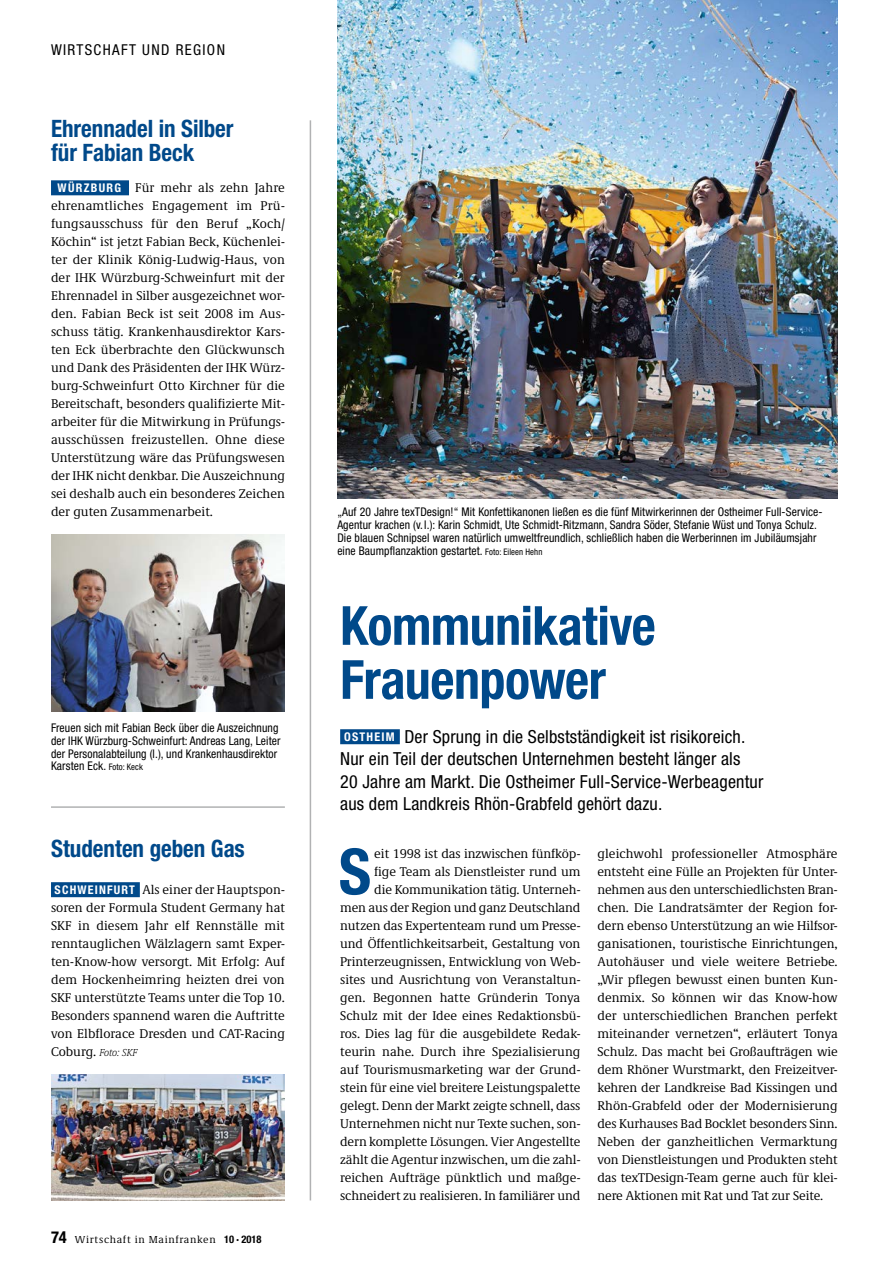
<style>
.page{position:relative;width:893px;height:1263px;background:#fff}
.page>*{position:absolute;margin:0;border:0;box-sizing:border-box;transform-origin:0 0}
.t1{font:700 condensed 63.6px "Helvetica Neue LT Std";color:#00498a}
.t2{font:700 condensed 54px/54px "Helvetica Neue LT Std";letter-spacing:-.01em;color:#00498a;scale:.96 1}
.t3{font:700 condensed 24px/24px "Helvetica Neue LT Std";letter-spacing:-.005em;color:#00498a;scale:.96 1}
.t4{font:condensed 18px/22.5px "Helvetica Neue LT Std";letter-spacing:.01em;color:#000}
.t5{font:condensed 15px "Helvetica Neue LT Std";letter-spacing:.09em;color:#000}
.t6{font:13.2px/18px "Demos Next Pro";letter-spacing:-.01em;color:#000;text-align:justify}
.t7{font:condensed 12px/12.8px "Helvetica Neue LT Std";letter-spacing:.01em;color:#000}
.t8{font:10.5px "Demos Next Pro";letter-spacing:.06em;color:#000}
.t9{font:italic 300 10.5px "Demos Next Pro";letter-spacing:-.01em;color:#000}
.s1{font-family:"Helvetica Neue LT Std";font-weight:700;font-stretch:condensed;font-size:12px;color:#fff}
.s2{font-size:9px}
.s3{font-weight:400;font-style:normal;font-size:13.2px}
.s4{font-family:"Helvetica Neue LT Std";font-weight:700;font-stretch:condensed;font-size:16.5px}
.s5{font-family:"Helvetica Neue LT Std";font-weight:700;font-stretch:condensed}
.s6{font-weight:700;font-size:12px;color:#fff}
</style>
<div class="page">
<div style="left:51px;top:180px;width:78px;height:15px;background:#00498a"></div>
<div style="left:51px;top:882px;width:89px;height:15px;background:#00498a"></div>
<div style="left:340px;top:729px;width:60px;height:15px;background:#00498a"></div>
<img style="left:51px;top:534px;width:234px;height:177px">
<hr style="left:310px;top:120px;width:1px;height:1080px;background:#b1b2b3">
<img style="left:337px;top:0;width:501px;height:498px">
<img style="left:51px;top:1074px;width:234px;height:126px">
<hr style="left:51px;top:806px;width:234px;height:2px;background:#b1b2b3">
<p class="t5" style="left:51px;top:41px;width:175px">WIRTSCHAFT UND REGION</p>
<h3 class="t3" style="left:51px;top:117px;width:192px">Ehrennadel in Silber für Fabian Beck</h3>
<p class="t6" style="left:51px;top:178px;width:235px;text-indent:7px"><span class="s1">WÜRZBURG</span> Für mehr als zehn Jahre ehrenamtliches Engagement im Prü&shy;fungsausschuss für den Beruf „Koch/ Köchin“ ist jetzt Fabian Beck, Küchenlei&shy;ter der Klinik König-Ludwig-Haus, von der IHK Würzburg-Schweinfurt mit der Ehrennadel in Silber ausgezeichnet wor&shy;den. Fabian Beck ist seit 2008 im Aus&shy;schuss tätig. Krankenhausdirektor Kars&shy;ten Eck überbrachte den Glückwunsch und Dank des Präsidenten der IHK Würz&shy;burg-Schweinfurt Otto Kirchner für die Bereitschaft, besonders qualifizierte Mit&shy;arbeiter für die Mitwirkung in Prüfungs&shy;ausschüssen freizustellen. Ohne diese Unterstützung wäre das Prüfungswesen der IHK nicht denkbar. Die Auszeichnung sei deshalb auch ein besonderes Zeichen der guten Zusammenarbeit.</p>
<p class="t7" style="left:51px;top:721px;width:231px">Freuen sich mit Fabian Beck über die Auszeichnung der IHK Würzburg-Schweinfurt: Andreas Lang, Leiter der Personalabteilung (l.), und Krankenhausdirektor Karsten Eck. <span class="s2">Foto: Keck</span></p>
<h3 class="t3" style="left:51px;top:836px;width:203px">Studenten geben Gas</h3>
<p class="t6" style="left:51px;top:880px;width:235px"><span class="s1">SCHWEINFURT</span> Als einer der Hauptspon&shy;soren der Formula Student Germany hat SKF in diesem Jahr elf Rennställe mit renntauglichen Wälzlagern samt Exper&shy;ten-Know-how versorgt. Mit Erfolg: Auf dem Hockenheimring heizten drei von SKF unterstützte Teams unter die Top 10.<br>Besonders spannend waren die Auftritte von Elbflorace Dresden und CAT-Racing</p>
<p class="t9" style="left:51px;top:1046px;width:88px"><span class="s3">Coburg.</span> Foto: SKF</p>
<p class="t8" style="left:51px;top:1233px;width:212px"><span class="s4">74</span> Wirtschaft in Mainfranken <span class="s5">10 · 2018</span></p>
<p class="t7" style="left:337px;top:506px;width:487px">„Auf 20 Jahre texTDesign!“ Mit Konfettikanonen ließen es die fünf Mitwirkerinnen der Ostheimer Full-Service-Agentur krachen (v.l.): Karin Schmidt, Ute Schmidt-Ritzmann, Sandra Söder, Stefanie Wüst und Tonya Schulz.<br>Die blauen Schnipsel waren natürlich umweltfreundlich, schließlich haben die Werberinnen im Jubiläumsjahr eine Baumpflanzaktion gestartet. <span class="s2">Foto: Eileen Hehn</span></p>
<h2 class="t2" style="left:340px;top:598px;width:330px">Kommunikative<br>Frauenpower</h2>
<h3 class="t4" style="left:340px;top:725px;width:425px"><span class="s6">OSTHEIM</span> Der Sprung in die Selbstständigkeit ist risikoreich.<br>Nur ein Teil der deutschen Unternehmen besteht länger als<br>20 Jahre am Markt. Die Ostheimer Full-Service-Werbeagentur aus dem Landkreis Rhön-Grabfeld gehört dazu.</h3>
<h1 class="t1" style="left:339px;top:833px;width:34px">S</h1>
<p class="t6" style="left:340px;top:844px;width:242px;text-align:right">eit 1998 ist das inzwischen fünfköp-<br>fige Team als Dienstleister rund um<br>die Kommunikation tätig. Unterneh-<br>men aus der Region und ganz Deutschland nutzen das Expertenteam rund um Presse&shy;und Öffentlichkeitsarbeit, Gestaltung von Printerzeugnissen, Entwicklung von Web&shy;sites und Ausrichtung von Veranstaltun&shy;gen. Begonnen hatte Gründerin Tonya Schulz mit der Idee eines Redaktionsbü&shy;ros. Dies lag für die ausgebildete Redak&shy;teurin nahe. Durch ihre Spezialisierung auf Tourismusmarketing war der Grund&shy;stein für eine viel breitere Leistungspalette gelegt. Denn der Markt zeigte schnell, dass Unternehmen nicht nur Texte suchen, son&shy;dern komplette Lösungen. Vier Angestellte zählt die Agentur inzwischen, um die zahl&shy;reichen Aufträge pünktlich und maßge&shy;schneidert zu realisieren. In familiärer und</p>
<p class="t6" style="left:597px;top:844px;width:242px">gleichwohl professioneller Atmosphäre entsteht eine Fülle an Projekten für Unter&shy;nehmen aus den unterschiedlichsten Bran&shy;chen. Die Landratsämter der Region for&shy;dern ebenso Unterstützung an wie Hilfsor&shy;ganisationen, touristische Einrichtungen, Autohäuser und viele weitere Betriebe. „Wir pflegen bewusst einen bunten Kun&shy;denmix. So können wir das Know-how der unterschiedlichen Branchen perfekt miteinander vernetzen“, erläutert Tonya Schulz. Das macht bei Großaufträgen wie dem Rhöner Wurstmarkt, den Freizeitver&shy;kehren der Landkreise Bad Kissingen und Rhön-Grabfeld oder der Modernisierung des Kurhauses Bad Bocklet besonders Sinn.<br>Neben der ganzheitlichen Vermarktung von Dienstleistungen und Produkten steht das texTDesign-Team gerne auch für klei&shy;nere Aktionen mit Rat und Tat zur Seite.</p>
</div>
